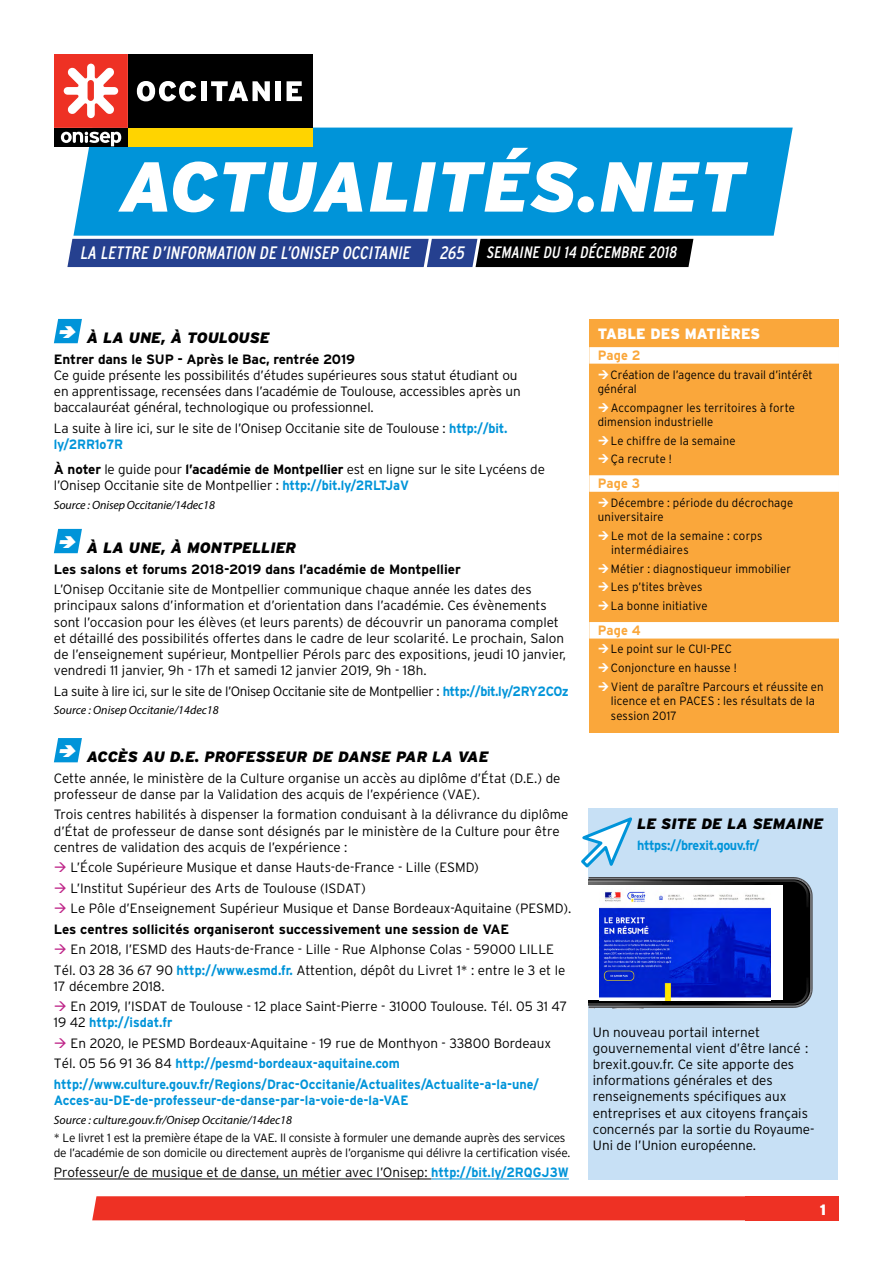
<style>
.page{position:relative;width:893px;height:1263px;background:#fff}
.page>*{position:absolute;margin:0;border:0;box-sizing:border-box;transform-origin:0 0}
.t1{font:italic 900 70.5px "Interstate";color:#fff}
.t2{font:italic condensed 18px "Interstate";color:#fff}
.t3{font:italic condensed 16.5px "Interstate";color:#fff}
.TITRE{font:italic 900 15px "Interstate";color:#000}
.TDM_TITRE{font:900 15px "Interstate";color:#fff;scale:.95 1}
.TDM_TITRE-2{font:900 15px "Interstate";color:#fff}
.TEXTE_COURANT{font:300 13.5px/16.2px "Interstate";color:#000}
.TEXTE_COURANT_COL{font:300 13.5px/16.2px "Interstate";color:#000}
.TEXTE_COURANT-2{font:700 13.5px/16.2px "Interstate";color:#0094d9;scale:.93 1}
.TEXTE_COURANT-3{font:700 13.5px "Interstate";color:#000}
.TEXTE_COURANT-4{font:300 13.5px "Interstate";letter-spacing:-.03em;color:#000}
.LIEN{font:700 13.5px "Interstate";letter-spacing:-.03em;color:#0094d9;scale:.93 1}
.TDM_PAGES{font:700 13.5px "Interstate";letter-spacing:.01em;color:#faa73b;scale:.95 1}
.TEXTE_COURANT-5{font:300 12px/14.4px "Interstate";letter-spacing:.01em;color:#000;scale:.95 1}
.TEXTE_COURANT-6{font:300 12px/14.4px "Interstate";letter-spacing:-.02em;color:#000}
.SOURCE{font:italic 12px "Myriad Pro";color:#000}
.s1{font-weight:700}
.s2{font-weight:700;color:#0094d9}
.s3{color:#be2488}
.s4{font-weight:300;color:#000}
</style>
<div class="page">
<div style="left:73px;top:128px;width:720px;height:108px;background:#0094d9"></div>
<svg style="left:67px;top:239px;width:626px;height:28px;background:#1c2d60"></svg>
<div style="left:746px;top:1196px;width:93px;height:24px;background:#ee3124"></div>
<div style="left:92px;top:1196px;width:654px;height:24px;background:#ee3124"></div>
<div style="left:54px;top:128px;width:74px;height:18px;background:#000"></div>
<div style="left:128px;top:54px;width:185px;height:74px;background:#000"></div>
<div style="left:128px;top:128px;width:185px;height:18px;background:#ffd400"></div>
<div style="left:54px;top:54px;width:74px;height:74px;background:#ee3124"></div>
<svg style="left:64px;top:64px;width:54px;height:54px"></svg>
<svg style="left:61px;top:132px;width:60px;height:14px"></svg>
<svg style="left:137px;top:81px;width:59px;height:20px"></svg>
<div style="left:201px;top:81px;width:5px;height:20px;background:#fff"></div>
<svg style="left:211px;top:81px;width:59px;height:20px"></svg>
<div style="left:275px;top:81px;width:6px;height:20px;background:#fff"></div>
<svg style="left:287px;top:81px;width:15px;height:20px"></svg>
<hr style="left:54px;top:1179px;width:377px;height:1px;background:#000">
<hr style="left:431px;top:1179px;width:138px;height:1px;background:#0094d9">
<div style="left:589px;top:319px;width:250px;height:414px;background:#faa73b"></div>
<div style="left:589px;top:347px;width:250px;height:17px;background:#fff"></div>
<div style="left:589px;top:475px;width:250px;height:17px;background:#fff"></div>
<div style="left:589px;top:622px;width:250px;height:16px;background:#fff"></div>
<div style="left:589px;top:809px;width:249px;height:371px;background:#c7e0f5"></div>
<svg style="left:581px;top:813px;width:231px;height:196px"></svg>
<div style="left:588px;top:885px;width:194px;height:115px;background:#fff"></div>
<img style="left:599px;top:891px;width:172px;height:109px">
<svg style="left:54px;top:319px;width:28px;height:24px"></svg>
<svg style="left:54px;top:529px;width:28px;height:24px"></svg>
<svg style="left:54px;top:738px;width:28px;height:24px"></svg>
<h1 class="t1" style="left:119px;top:144px;width:628px">ACTUALITÉS.NET</h1>
<h2 class="t2" style="left:80px;top:242px;width:335px">LA LETTRE D’INFORMATION DE L’ONISEP OCCITANIE</h2>
<p class="t2" style="left:439px;top:242px;width:30px">265</p>
<p class="t3" style="left:486px;top:242px;width:195px">SEMAINE DU 14 DÉCEMBRE 2018</p>
<p class="TITRE" style="left:87px;top:329px;width:184px">À LA UNE, À TOULOUSE</p>
<p class="TEXTE_COURANT" style="left:54px;top:351px;width:468px"><span class="s1">Entrer dans le SUP - Après le Bac, rentrée 2019<br></span>Ce guide présente les possibilités d’études supérieures sous statut étudiant ou en apprentissage, recensées dans l’académie de Toulouse, accessibles après un baccalauréat général, technologique ou professionnel.</p>
<p class="TEXTE_COURANT" style="left:54px;top:420px;width:455px">La suite à lire ici, sur le site de l’Onisep Occitanie site de Toulouse : <span class="s2">http://bit. ly/2RR1o7R</span></p>
<p class="TEXTE_COURANT" style="left:54px;top:461px;width:493px"><span class="s1">À noter</span> le guide pour <span class="s1">l’académie de Montpellier</span> est en ligne sur le site Lycéens de l’Onisep Occitanie site de Montpellier : <span class="s2">http://bit.ly/2RLTJaV</span></p>
<p class="SOURCE" style="left:54px;top:497px;width:163px">Source : Onisep Occitanie/14dec18</p>
<p class="TITRE" style="left:87px;top:539px;width:211px">À LA UNE, À MONTPELLIER</p>
<p class="TEXTE_COURANT-3" style="left:54px;top:561px;width:408px">Les salons et forums 2018-2019 dans l’académie de Montpellier</p>
<p class="TEXTE_COURANT" style="left:54px;top:581px;width:514px">L’Onisep Occitanie site de Montpellier communique chaque année les dates des principaux salons d’information et d’orientation dans l’académie. Ces évènements sont l’occasion pour les élèves (et leurs parents) de découvrir un panorama complet et détaillé des possibilités offertes dans le cadre de leur scolarité. Le prochain, Salon de l’enseignement supérieur, Montpellier Pérols parc des expositions, jeudi 10 janvier, vendredi 11 janvier, 9h - 17h et samedi 12 janvier 2019, 9h - 18h.</p>
<p class="TEXTE_COURANT-4" style="left:54px;top:683px;width:516px">La suite à lire ici, sur le site de l’Onisep Occitanie site de Montpellier : <span class="s2">http://bit.ly/2RY2COz</span></p>
<p class="SOURCE" style="left:54px;top:703px;width:166px">Source : Onisep Occitanie/14dec18</p>
<p class="TITRE" style="left:87px;top:748px;width:403px">ACCÈS AU D.E. PROFESSEUR DE DANSE PAR LA VAE</p>
<p class="TEXTE_COURANT" style="left:54px;top:770px;width:508px">Cette année, le ministère de la Culture organise un accès au diplôme d’État (D.E.) de professeur de danse par la Validation des acquis de l’expérience (VAE).</p>
<p class="TEXTE_COURANT" style="left:54px;top:806px;width:516px">Trois centres habilités à dispenser la formation conduisant à la délivrance du diplôme d’État de professeur de danse sont désignés par le ministère de la Culture pour être centres de validation des acquis de l’expérience :</p>
<p class="TEXTE_COURANT" style="left:54px;top:859px;width:427px"><span class="s3">→</span> L’École Supérieure Musique et danse Hauts-de-France - Lille (ESMD)</p>
<p class="TEXTE_COURANT" style="left:54px;top:880px;width:314px"><span class="s3">→</span> L’Institut Supérieur des Arts de Toulouse (ISDAT)</p>
<p class="TEXTE_COURANT" style="left:54px;top:900px;width:519px"><span class="s3">→</span> Le Pôle d’Enseignement Supérieur Musique et Danse Bordeaux-Aquitaine (PESMD).</p>
<p class="TEXTE_COURANT-3" style="left:54px;top:921px;width:457px">Les centres sollicités organiseront successivement une session de VAE</p>
<p class="TEXTE_COURANT" style="left:54px;top:941px;width:502px"><span class="s3">→</span> En 2018, l’ESMD des Hauts-de-France - Lille - Rue Alphonse Colas - 59000 LILLE</p>
<p class="TEXTE_COURANT" style="left:54px;top:962px;width:513px">Tél. 03 28 36 67 90 <span class="s2">http://www.esmd.fr.</span> Attention, dépôt du Livret 1* : entre le 3 et le<br>17 décembre 2018.</p>
<p class="TEXTE_COURANT" style="left:54px;top:998px;width:515px"><span class="s3">→</span> En 2019, l’ISDAT de Toulouse - 12 place Saint-Pierre - 31000 Toulouse. Tél. 05 31 47<br>19 42 <span class="s2">http://isdat.fr</span></p>
<p class="TEXTE_COURANT" style="left:54px;top:1035px;width:499px"><span class="s3">→</span> En 2020, le PESMD Bordeaux-Aquitaine - 19 rue de Monthyon - 33800 Bordeaux</p>
<p class="TEXTE_COURANT-2" style="left:54px;top:1055px;width:374px"><span class="s4">Tél. 05 56 91 36 84</span> http://pesmd-bordeaux-aquitaine.com</p>
<p class="TEXTE_COURANT-2" style="left:54px;top:1076px;width:523px">http://www.culture.gouv.fr/Regions/Drac-Occitanie/Actualites/Actualite-a-la-une/<br>Acces-au-DE-de-professeur-de-danse-par-la-voie-de-la-VAE</p>
<p class="SOURCE" style="left:54px;top:1112px;width:240px">Source : culture.gouv.fr/Onisep Occitanie/14dec18</p>
<p class="TEXTE_COURANT-6" style="left:54px;top:1131px;width:518px">* Le livret 1 est la première étape de la VAE. Il consiste à formuler une demande auprès des services de l’académie de son domicile ou directement auprès de l’organisme qui délivre la certification visée.</p>
<p class="TEXTE_COURANT" style="left:54px;top:1164px;width:517px">Professeur/e de musique et de danse, un métier avec l’Onisep: <span class="s2">http://bit.ly/2RQGJ3W</span></p>
<p class="TDM_TITRE" style="left:598px;top:325px;width:173px">TABLE DES MATIÈRES</p>
<p class="TDM_PAGES" style="left:598px;top:347px;width:46px">Page 2</p>
<p class="TEXTE_COURANT-5" style="left:598px;top:367px;width:228px;text-indent:13px">Création de l’agence du travail d’intérêt général</p>
<p class="TEXTE_COURANT-5" style="left:598px;top:400px;width:209px;text-indent:13px">Accompagner les territoires à forte dimension industrielle</p>
<p class="TEXTE_COURANT-5" style="left:611px;top:433px;width:133px">Le chiffre de la semaine</p>
<p class="TEXTE_COURANT-5" style="left:611px;top:452px;width:66px">Ça recrute !</p>
<p class="TDM_PAGES" style="left:598px;top:475px;width:46px">Page 3</p>
<p class="TEXTE_COURANT-5" style="left:598px;top:495px;width:207px;text-indent:13px">Décembre : période du décrochage universitaire</p>
<p class="TEXTE_COURANT-5" style="left:611px;top:528px;width:161px">Le mot de la semaine : corps intermédiaires</p>
<p class="TEXTE_COURANT-5" style="left:611px;top:561px;width:191px">Métier : diagnostiqueur immobilier</p>
<p class="TEXTE_COURANT-5" style="left:611px;top:580px;width:98px">Les p’tites brèves</p>
<p class="TEXTE_COURANT-5" style="left:611px;top:599px;width:103px">La bonne initiative</p>
<p class="TDM_PAGES" style="left:598px;top:622px;width:47px">Page 4</p>
<p class="TEXTE_COURANT-5" style="left:611px;top:642px;width:129px">Le point sur le CUI-PEC</p>
<p class="TEXTE_COURANT-5" style="left:611px;top:661px;width:134px">Conjoncture en hausse !</p>
<p class="TEXTE_COURANT-5" style="left:611px;top:679px;width:226px">Vient de paraître Parcours et réussite en licence et en PACES : les résultats de la session 2017</p>
<p class="TITRE" style="left:637px;top:815px;width:188px">LE SITE DE LA SEMAINE</p>
<p class="LIEN" style="left:637px;top:837px;width:133px">https://brexit.gouv.fr/</p>
<p class="TEXTE_COURANT_COL" style="left:593px;top:1023px;width:223px">Un nouveau portail internet gouvernemental vient d’être lancé : brexit.gouv.fr. Ce site apporte des informations générales et des renseignements spécifiques aux entreprises et aux citoyens français concernés par la sortie du Royaume-Uni de l’Union européenne.</p>
<p class="TDM_TITRE-2" style="left:820px;top:1200px;width:8px">1</p>
</div>
